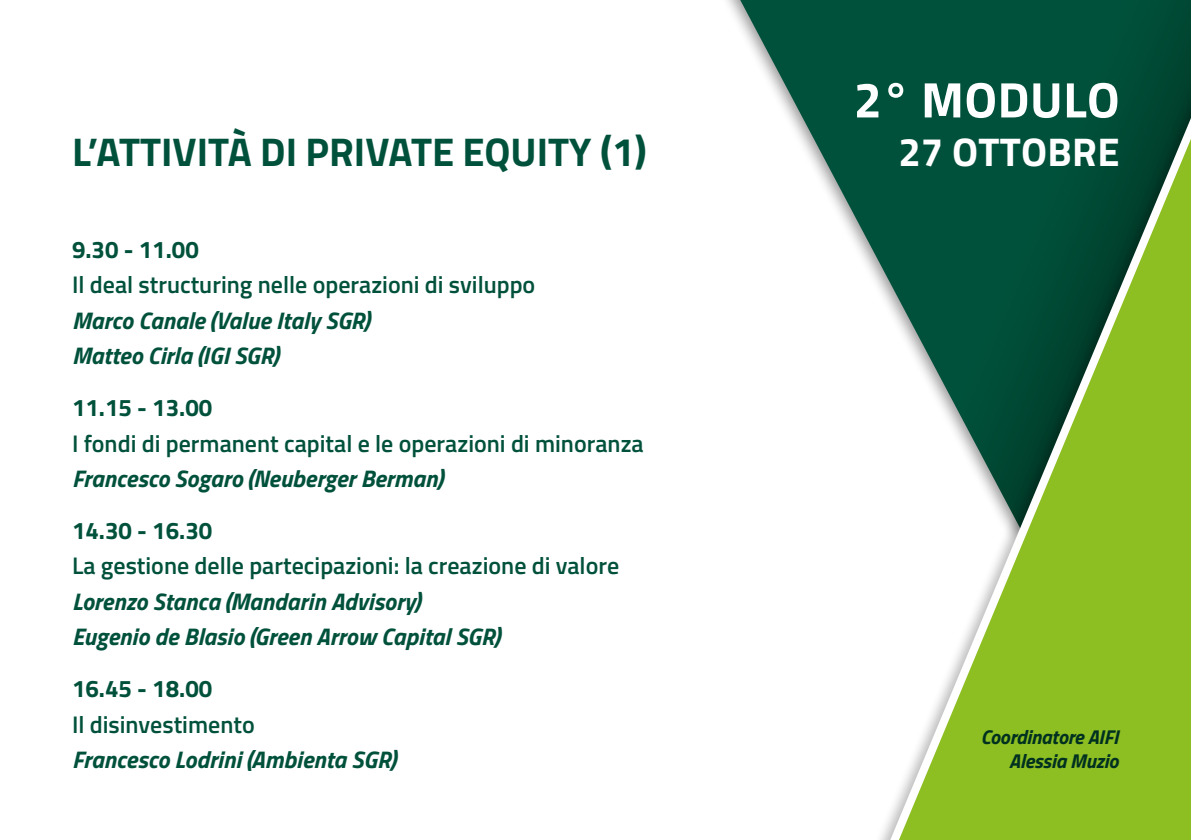
<style>
.page{position:relative;width:1191px;height:840px;background:#fff}
.page>*{position:absolute;margin:0;border:0;box-sizing:border-box;transform-origin:0 0}
.t1{font:700 50px "Titillium Web";letter-spacing:.01em;color:#fff}
.t2{font:700 40px "Titillium Web";color:#00513b}
.t3{font:700 40px "Titillium Web";letter-spacing:.01em;color:#fff}
.t4{font:italic 700 24px/35.2px "Titillium Web";color:#00513b}
.t5{font:600 24px "Titillium Web";color:#00513b}
.t6{font:700 24px "Titillium Web";color:#00513b}
.t7{font:italic 700 20px/24px "Titillium Web";letter-spacing:-.01em;color:#003120;text-align:right}
</style>
<div class="page">
<svg style="left:740px;top:0;width:113px;height:238px"></svg>
<div style="left:853px;top:0;width:338px;height:839px;background:#000;opacity:.27"></div>
<svg style="left:860px;top:0;width:331px;height:839px"></svg>
<h2 class="t2" style="left:72px;top:121px;width:576px">L’ATTIVITÀ DI PRIVATE EQUITY (1)</h2>
<p class="t6" style="left:72px;top:231px;width:128px">9.30 - 11.00</p>
<p class="t5" style="left:72px;top:267px;width:465px">Il deal structuring nelle operazioni di sviluppo</p>
<p class="t4" style="left:72px;top:301px;width:299px">Marco Canale (Value Italy SGR)<br>Matteo Cirla (IGI SGR)</p>
<p class="t6" style="left:72px;top:389px;width:142px">11.15 - 13.00</p>
<p class="t5" style="left:72px;top:425px;width:573px">I fondi di permanent capital e le operazioni di minoranza</p>
<p class="t4" style="left:72px;top:459px;width:372px">Francesco Sogaro (Neuberger Berman)</p>
<p class="t6" style="left:72px;top:512px;width:142px">14.30 - 16.30</p>
<p class="t5" style="left:72px;top:547px;width:548px">La gestione delle partecipazioni: la creazione di valore</p>
<p class="t4" style="left:72px;top:582px;width:429px">Lorenzo Stanca (Mandarin Advisory)<br>Eugenio de Blasio (Green Arrow Capital SGR)</p>
<p class="t6" style="left:72px;top:670px;width:142px">16.45 - 18.00</p>
<p class="t5" style="left:72px;top:705px;width:184px">Il disinvestimento</p>
<p class="t4" style="left:72px;top:740px;width:325px">Francesco Lodrini (Ambienta SGR)</p>
<h1 class="t1" style="left:853px;top:62px;width:267px">2° MODULO</h1>
<h2 class="t3" style="left:898px;top:121px;width:223px">27 OTTOBRE</h2>
<p class="t7" style="left:980px;top:723px;width:139px">Coordinatore AIFI<br>Alessia Muzio</p>
</div>
